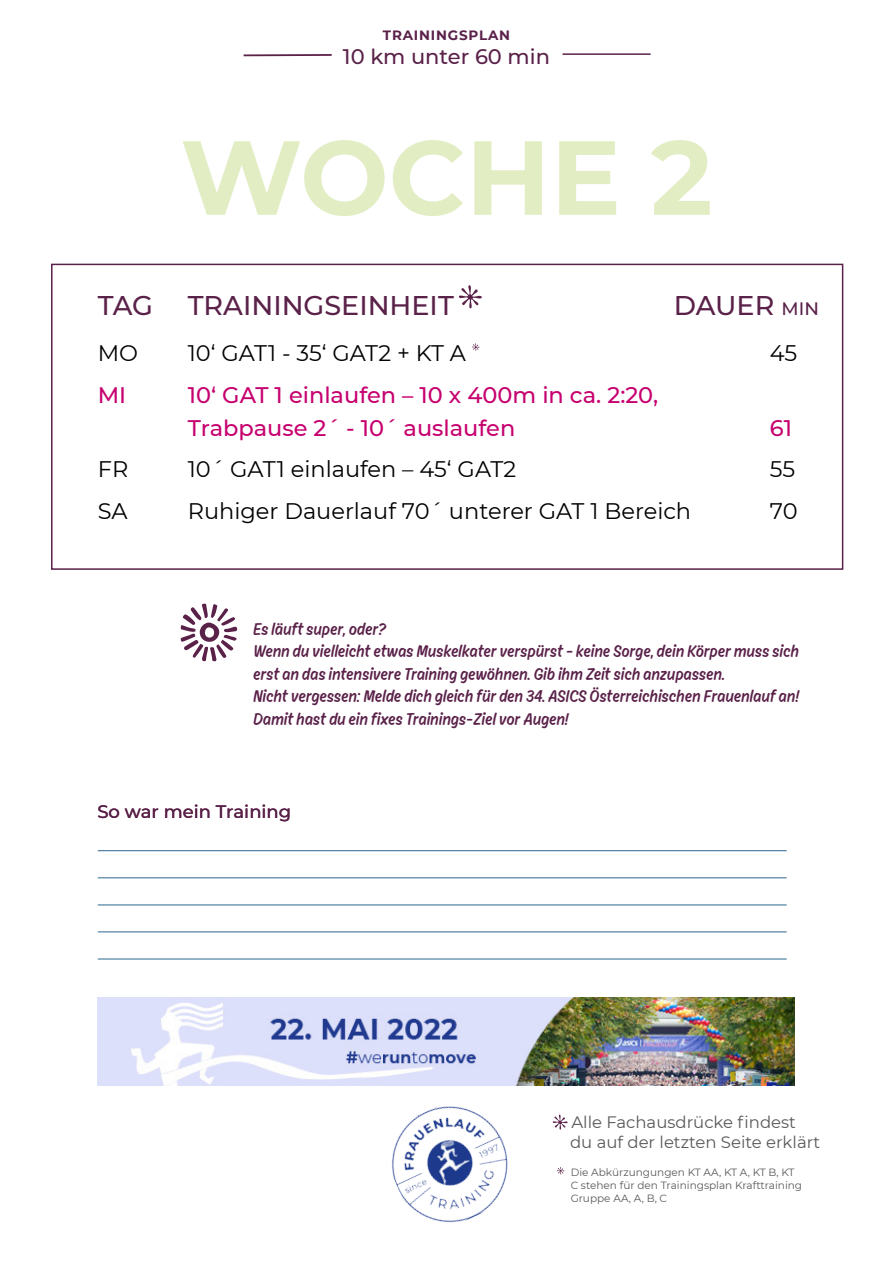
<style>
.page{position:relative;width:893px;height:1263px;background:#fff}
.page>*{position:absolute;margin:0;border:0;box-sizing:border-box;transform-origin:0 0}
.t1{font:700 105px "Montserrat";color:#e2edc3}
.t2{font:500 27px "Montserrat";color:#5a2149}
.t3{font:22.5px "Montserrat";color:#000}
.t4{font:500 22.5px/33px "Montserrat";color:#c6006f}
.t5{font:500 21px "Montserrat";color:#5a2149}
.t6{font:100 18px/22.5px "Ahkio";letter-spacing:.01em;color:#5a2149}
.t7{font:500 18px "Montserrat";color:#5a2149}
.t8{font:16.5px/19.8px "Montserrat";color:#58595b}
.t9{font:700 13.5px "Montserrat";letter-spacing:.06em;color:#5a2149}
.t10{font:10.5px/12.6px "Montserrat";color:#58595b}
</style>
<div class="page">
<svg style="left:557px;top:1167px;width:7px;height:7px"></svg>
<hr style="left:244px;top:54px;width:88px;height:2px;background:#5a2149">
<hr style="left:562px;top:53px;width:89px;height:2px;background:#5a2149">
<img style="left:392px;top:1106px;width:116px;height:117px">
<svg style="left:553px;top:1115px;width:15px;height:14px"></svg>
<img style="left:98px;top:998px;width:697px;height:87px">
<hr style="left:98px;top:932px;width:689px;height:1px;background:#2c658f">
<hr style="left:98px;top:959px;width:689px;height:1px;background:#2c658f">
<hr style="left:98px;top:850px;width:689px;height:1px;background:#2c658f">
<hr style="left:98px;top:877px;width:689px;height:1px;background:#2c658f">
<hr style="left:98px;top:905px;width:689px;height:1px;background:#2c658f">
<div style="left:51px;top:264px;width:792px;height:306px;border:2px solid #5a2149"></div>
<svg style="left:459px;top:285px;width:23px;height:23px"></svg>
<svg style="left:181px;top:604px;width:56px;height:57px"></svg>
<svg style="left:472px;top:343px;width:7px;height:8px"></svg>
<p class="t9" style="left:383px;top:25px;width:129px">TRAININGSPLAN</p>
<p class="t5" style="left:343px;top:42px;width:208px">10 km unter 60 min</p>
<h1 class="t1" style="left:180px;top:102px;width:534px">WOCHE 2</h1>
<h2 class="t2" style="left:98px;top:286px;width:57px">Tag</h2>
<h2 class="t2" style="left:188px;top:286px;width:260px">Train ingsein heit</h2>
<h2 class="t2" style="left:674px;top:286px;width:61px">Dauer</h2>
<p class="t7" style="left:782px;top:296px;width:35px">min</p>
<p class="t3" style="left:98px;top:338px;width:42px">MO</p>
<p class="t3" style="left:188px;top:338px;width:280px">10‘ GAT1 - 35‘ GAT2 + KT A</p>
<p class="t3" style="left:770px;top:338px;width:29px">45</p>
<p class="t4" style="left:98px;top:377px;width:25px">MI</p>
<p class="t4" style="left:188px;top:377px;width:472px">10‘ GAT 1 einlaufen – 10 x 400m in ca. 2:20,<br>Trabpause 2´ - 10´ auslaufen</p>
<p class="t4" style="left:770px;top:410px;width:24px">61</p>
<p class="t3" style="left:98px;top:454px;width:32px">FR</p>
<p class="t3" style="left:188px;top:454px;width:330px">10´ GAT1 einlaufen – 45‘ GAT2</p>
<p class="t3" style="left:770px;top:454px;width:27px">55</p>
<p class="t3" style="left:98px;top:495px;width:31px">SA</p>
<p class="t3" style="left:188px;top:495px;width:505px">Ruhiger Dauerlauf 70´ unterer GAT 1 Bereich</p>
<p class="t3" style="left:770px;top:495px;width:29px">70</p>
<p class="t6" style="left:253px;top:617px;width:547px">Es läuft super, oder?<br>Wenn du vielleicht etwas Muskelkater verspürst - keine Sorge, dein Körper muss sich erst an das intensivere Training gewöhnen. Gib ihm Zeit sich anzupassen.<br>Nicht vergessen: Melde dich gleich für den 34. ASICS Österreichischen Frauenlauf an!<br>Damit hast du ein fixes Trainings-Ziel vor Augen!</p>
<p class="t7" style="left:97px;top:799px;width:195px">So war mein Training</p>
<p class="t8" style="left:570px;top:1112px;width:252px">Alle Fachausdrücke findest du auf der letzten Seite erklärt</p>
<p class="t10" style="left:571px;top:1166px;width:233px">Die Abkürzungungen KT AA, KT A, KT B, KT<br>C stehen für den Trainingsplan Krafttraining<br>Gruppe AA, A, B, C</p>
</div>
